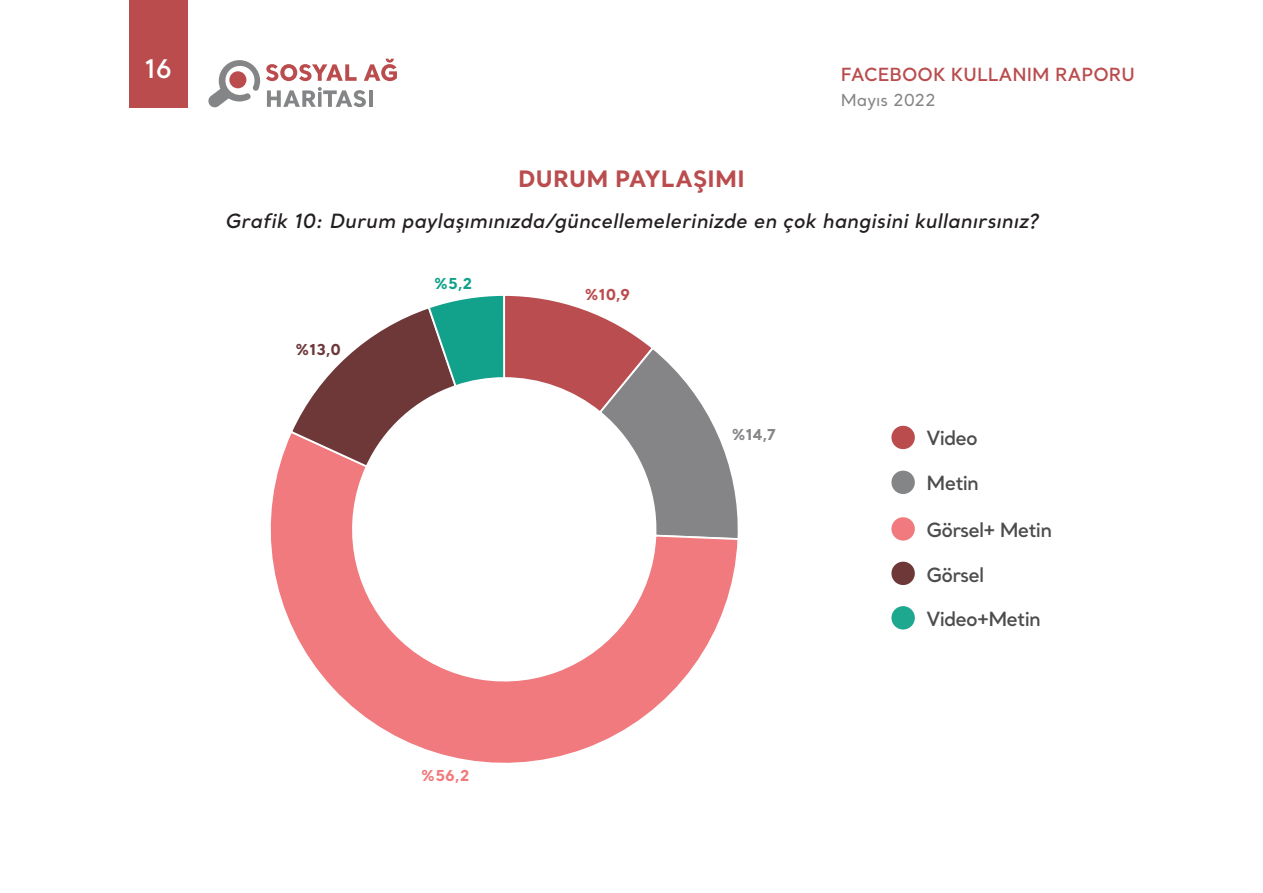
<style>
.page{position:relative;width:1263px;height:893px;background:#fff}
.page>*{position:absolute;margin:0;border:0;box-sizing:border-box;transform-origin:0 0}
.t1{font:600 25.5px "Santral";color:#fff}
.ANA_METIN{font:700 22.5px "Santral";letter-spacing:.01em;color:#ba4c4e}
.ANA_METIN-2{font:italic 600 19.5px "Santral";letter-spacing:.01em;color:#231f20}
.t2{font:600 19.5px "Santral";letter-spacing:-.04em;color:#4b4c4b}
.t3{font:600 18px "Santral";color:#ba4c4e}
.t4{font:500 16.5px "Santral";color:#848587}
.t5{font:700 15px "Santral";color:#ba4c4d}
.t6{font:700 15px "Santral";color:#848587}
.t7{font:700 15px "Santral";color:#f17a7c}
.t8{font:700 15px "Santral";color:#6c383a}
.t9{font:700 15px "Santral";color:#12a28b}
</style>
<div class="page">
<svg style="left:208px;top:60px;width:52px;height:48px"></svg>
<svg style="left:266px;top:64px;width:91px;height:17px"></svg>
<svg style="left:364px;top:59px;width:33px;height:22px"></svg>
<svg style="left:267px;top:87px;width:99px;height:20px"></svg>
<hr style="left:369px;top:90px;width:3px;height:17px;background:#848587">
<div style="left:130px;top:0;width:58px;height:107px;background:#ba4c4e"></div>
<div style="left:891px;top:562px;width:24px;height:23px;background:#6e3838;border-radius:50%"></div>
<div style="left:891px;top:606px;width:24px;height:23px;background:#1fa890;border-radius:50%"></div>
<div style="left:891px;top:517px;width:24px;height:24px;background:#f07a7d;border-radius:50%"></div>
<div style="left:891px;top:471px;width:24px;height:23px;background:#848587;border-radius:50%"></div>
<div style="left:891px;top:426px;width:24px;height:23px;background:#ba4c4d;border-radius:50%"></div>
<svg style="left:270px;top:439px;width:468px;height:324px"></svg>
<svg style="left:289px;top:295px;width:449px;height:246px"></svg>
<h1 class="t1" style="left:145px;top:52px;width:29px">16</h1>
<p class="t3" style="left:841px;top:62px;width:295px">FACEBOOK KULLANIM RAPORU</p>
<p class="t4" style="left:841px;top:90px;width:96px">Mayıs 2022</p>
<p class="ANA_METIN" style="left:518px;top:163px;width:228px">DURUM PAYLAŞIMI</p>
<p class="ANA_METIN-2" style="left:225px;top:208px;width:815px">Grafik 10: Durum paylaşımınızda/güncellemelerinizde en çok hangisini kullanırsınız?</p>
<p class="t8" style="left:295px;top:339px;width:47px">%13,0</p>
<p class="t9" style="left:434px;top:273px;width:40px">%5,2</p>
<p class="t5" style="left:584px;top:285px;width:47px">%10,9</p>
<p class="t6" style="left:731px;top:424px;width:46px">%14,7</p>
<p class="t2" style="left:926px;top:425px;width:53px">Video</p>
<p class="t2" style="left:926px;top:469px;width:54px">Metin</p>
<p class="t2" style="left:926px;top:517px;width:127px">Görsel+ Metin</p>
<p class="t2" style="left:926px;top:562px;width:59px">Görsel</p>
<p class="t2" style="left:926px;top:606px;width:116px">Video+Metin</p>
<p class="t7" style="left:421px;top:765px;width:50px">%56,2</p>
</div>
